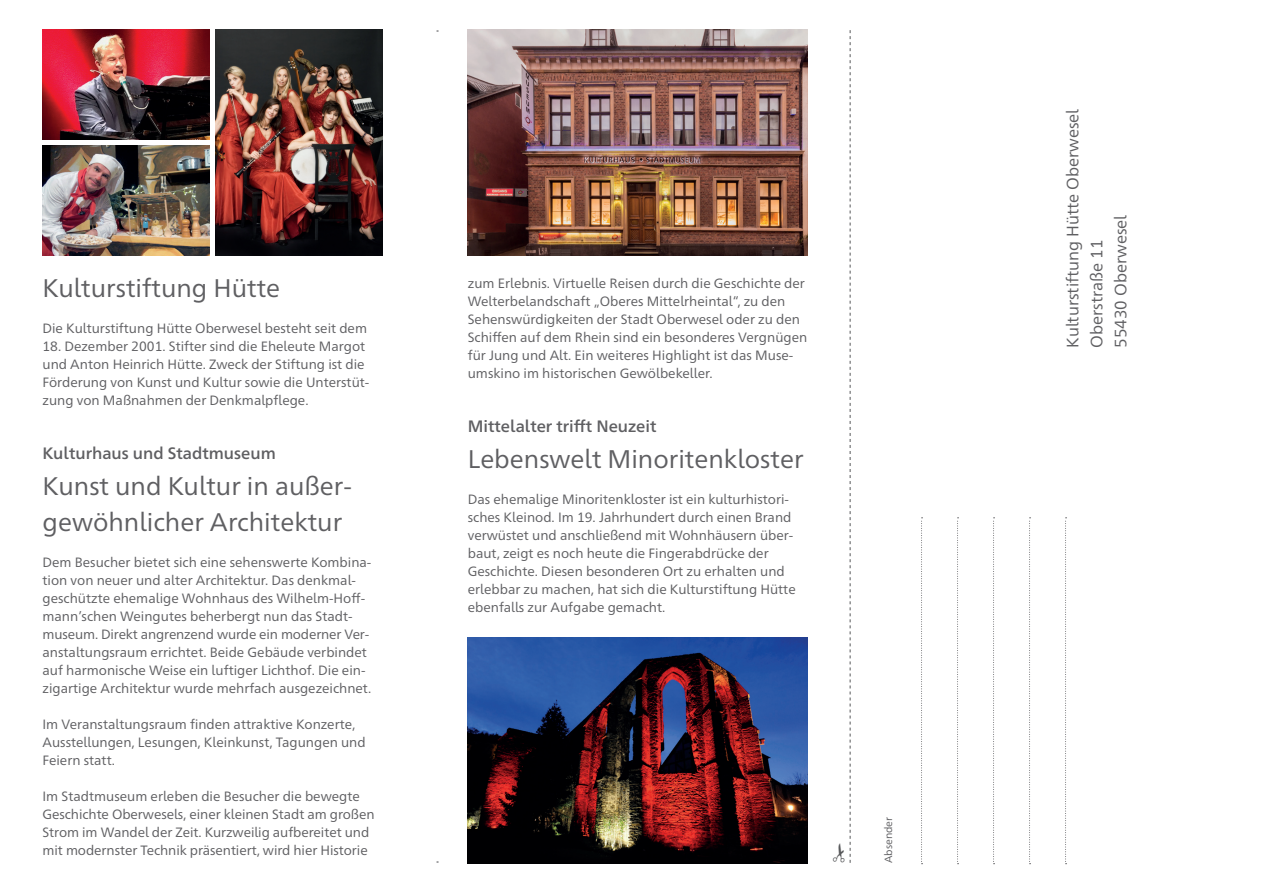
<style>
.page{position:relative;width:1263px;height:893px;background:#fff}
.page>*{position:absolute;margin:0;border:0;box-sizing:border-box;transform-origin:0 0}
.t1{font:25.5px/36px "Frutiger Neue 1450 Pro";color:#5f5f62}
.t2{font:16.5px/24px "Frutiger Neue 1450 Pro";color:#5f5f62}
.t3{font:500 16.5px "Frutiger Neue 1450 Pro";color:#5f5f62}
.t4{font:500 15px "Frutiger Neue 1450 Pro";color:#5f5f62}
.t5{font:13.5px/18px "Frutiger Neue 1450 Pro";color:#5f5f62}
.t6{font:10.5px "Frutiger Neue 1450 Pro";color:#5f5f62}
</style>
<div class="page">
<img style="left:43px;top:145px;width:167px;height:111px">
<svg style="left:921px;top:517px;width:1px;height:347px"></svg>
<svg style="left:957px;top:517px;width:1px;height:347px"></svg>
<svg style="left:993px;top:517px;width:1px;height:347px"></svg>
<svg style="left:1029px;top:517px;width:1px;height:347px"></svg>
<svg style="left:1065px;top:517px;width:1px;height:347px"></svg>
<img style="left:468px;top:30px;width:340px;height:226px">
<img style="left:468px;top:637px;width:340px;height:226px">
<img style="left:43px;top:30px;width:167px;height:110px">
<img style="left:215px;top:30px;width:168px;height:226px">
<svg style="left:849px;top:30px;width:2px;height:833px"></svg>
<p class="t4" style="left:435px;top:16px;width:5px">.</p>
<h1 class="t1" style="left:43px;top:268px;width:239px">Kulturstiftung Hütte</h1>
<p class="t5" style="left:43px;top:318px;width:326px">Die Kulturstiftung Hütte Oberwesel besteht seit dem</p>
<p class="t5" style="left:43px;top:336px;width:328px">18. Dezember 2001. Stifter sind die Eheleute Margot und Anton Heinrich Hütte. Zweck der Stiftung ist die Förderung von Kunst und Kultur sowie die Unterstüt&shy;zung von Maßnahmen der Denkmalpflege.</p>
<p class="t3" style="left:43px;top:441px;width:235px">Kulturhaus und Stadtmuseum</p>
<h1 class="t1" style="left:43px;top:466px;width:311px">Kunst und Kultur in außer&shy;gewöhnlicher Architektur</h1>
<p class="t5" style="left:43px;top:552px;width:330px">Dem Besucher bietet sich eine sehenswerte Kombina&shy;tion von neuer und alter Architektur. Das denkmal&shy;geschützte ehemalige Wohnhaus des Wilhelm-Hoff&shy;mann’schen Weingutes beherbergt nun das Stadt&shy;museum. Direkt angrenzend wurde ein moderner Ver&shy;anstaltungsraum errichtet. Beide Gebäude verbindet auf harmonische Weise ein luftiger Lichthof. Die ein&shy;zigartige Architektur wurde mehrfach ausgezeichnet.</p>
<p class="t5" style="left:43px;top:714px;width:325px">Im Veranstaltungsraum finden attraktive Konzerte,<br>Ausstellungen, Lesungen, Kleinkunst, Tagungen und<br>Feiern statt.</p>
<p class="t5" style="left:43px;top:786px;width:333px">Im Stadtmuseum erleben die Besucher die bewegte Geschichte Oberwesels, einer kleinen Stadt am großen Strom im Wandel der Zeit. Kurzweilig aufbereitet und mit modernster Technik präsentiert, wird hier Historie</p>
<p class="t5" style="left:468px;top:273px;width:341px">zum Erlebnis. Virtuelle Reisen durch die Geschichte der Welterbelandschaft „Oberes Mittelrheintal“, zu den Sehenswürdigkeiten der Stadt Oberwesel oder zu den Schiffen auf dem Rhein sind ein besonderes Vergnügen für Jung und Alt. Ein weiteres Highlight ist das Muse&shy;umskino im historischen Gewölbekeller.</p>
<p class="t3" style="left:468px;top:414px;width:190px">Mittelalter trifft Neuzeit</p>
<h1 class="t1" style="left:468px;top:439px;width:337px">Lebenswelt Minoritenkloster</h1>
<p class="t5" style="left:468px;top:489px;width:329px">Das ehemalige Minoritenkloster ist ein kulturhistori&shy;sches Kleinod. Im 19. Jahrhundert durch einen Brand verwüstet und anschließend mit Wohnhäusern über&shy;baut, zeigt es noch heute die Fingerabdrücke der Geschichte. Diesen besonderen Ort zu erhalten und erlebbar zu machen, hat sich die Kulturstiftung Hütte ebenfalls zur Aufgabe gemacht.</p>
<p class="t4" style="left:435px;top:846px;width:5px">.</p>
<p class="t6" style="left:881px;top:863px;width:48px;rotate:-90deg">Absender</p>
<p class="t2" style="left:1059px;top:348px;width:240px;rotate:-90deg">Kulturstiftung Hütte Oberwesel<br>Oberstraße 11<br>55430 Oberwesel</p>
</div>
